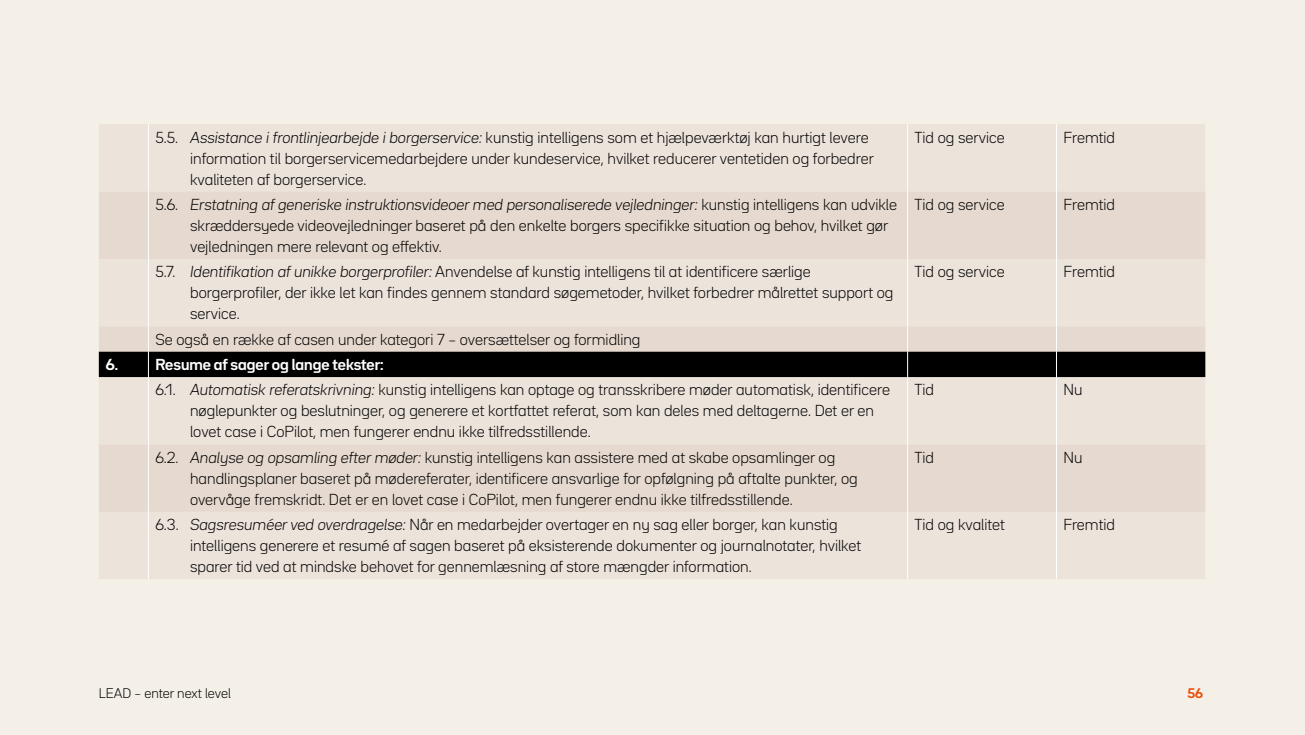
<style>
.page{position:relative;width:1305px;height:735px;background:#fff}
.page>*{position:absolute;margin:0;border:0;box-sizing:border-box;transform-origin:0 0}
.t1{font:300 14px/21px "Bw Seido Raw";color:#000}
.t2{font:700 14px "Bw Seido Raw";color:#fff}
.t3{font:300 12.25px "Bw Seido Raw";color:#000}
.t4{font:700 12.25px "Bw Seido Raw";color:#e94d0a}
.s1{font-style:italic}
.s2{font-weight:700;color:#fff}
</style>
<div class="page">
<div style="left:0;top:0;width:1305px;height:734px;background:#f4f0e8"></div>
<div style="left:99px;top:124px;width:1106px;height:455px;background:#ece3db"></div>
<div style="left:99px;top:191px;width:1106px;height:320px;background:#eae1d7"></div>
<hr style="left:148px;top:124px;width:1px;height:67px;background:#fff">
<hr style="left:907px;top:124px;width:1px;height:67px;background:#fff">
<hr style="left:1056px;top:124px;width:1px;height:67px;background:#fff">
<hr style="left:148px;top:191px;width:1px;height:68px;background:#fff">
<hr style="left:907px;top:191px;width:1px;height:68px;background:#fff">
<hr style="left:1056px;top:191px;width:1px;height:68px;background:#fff">
<hr style="left:148px;top:259px;width:1px;height:67px;background:#fff">
<hr style="left:907px;top:259px;width:1px;height:67px;background:#fff">
<hr style="left:1056px;top:259px;width:1px;height:67px;background:#fff">
<svg style="left:99px;top:326px;width:1106px;height:51px;background:#746e69"></svg>
<hr style="left:148px;top:377px;width:1px;height:67px;background:#fff">
<hr style="left:907px;top:377px;width:1px;height:67px;background:#fff">
<hr style="left:1056px;top:377px;width:1px;height:67px;background:#fff">
<hr style="left:148px;top:444px;width:1px;height:67px;background:#fff">
<hr style="left:907px;top:444px;width:1px;height:67px;background:#fff">
<hr style="left:1056px;top:444px;width:1px;height:67px;background:#fff">
<hr style="left:148px;top:511px;width:1px;height:68px;background:#fff">
<hr style="left:907px;top:511px;width:1px;height:68px;background:#fff">
<hr style="left:1056px;top:511px;width:1px;height:68px;background:#fff">
<p class="t1" style="left:190px;top:126px;width:685px;text-indent:-35px">5.5. <span class="s1">Assistance i frontlinjearbejde i borgerservice:</span> kunstig intelligens som et hjælpeværktøj kan hurtigt levere information til borgerservicemedarbejdere under kundeservice, hvilket reducerer ventetiden og forbedrer kvaliteten af borgerservice.</p>
<p class="t1" style="left:914px;top:126px;width:92px">Tid og service</p>
<p class="t1" style="left:1063px;top:126px;width:53px">Fremtid</p>
<p class="t1" style="left:190px;top:194px;width:708px;text-indent:-35px">5.6. <span class="s1">Erstatning af generiske instruktionsvideoer med personaliserede vejledninger:</span> kunstig intelligens kan udvikle skræddersyede videovejledninger baseret på den enkelte borgers specifikke situation og behov, hvilket gør vejledningen mere relevant og effektiv.</p>
<p class="t1" style="left:914px;top:194px;width:92px">Tid og service</p>
<p class="t1" style="left:1063px;top:194px;width:53px">Fremtid</p>
<p class="t1" style="left:190px;top:261px;width:705px;text-indent:-35px">5.7. <span class="s1">Identifikation af unikke borgerprofiler:</span> Anvendelse af kunstig intelligens til at identificere særlige borgerprofiler, der ikke let kan findes gennem standard søgemetoder, hvilket forbedrer målrettet support og service.</p>
<p class="t1" style="left:914px;top:261px;width:92px">Tid og service</p>
<p class="t1" style="left:1063px;top:261px;width:53px">Fremtid</p>
<p class="t1" style="left:155px;top:328px;width:486px">Se også en række af casen under kategori 7 – oversættelser og formidling</p>
<p class="t2" style="left:106px;top:355px;width:14px">6.</p>
<p class="t1" style="left:155px;top:351px;width:736px;line-height:25.4px"><span class="s2">Resume af sager og lange tekster:<br></span>6.1. <span class="s1">Automatisk referatskrivning:</span> kunstig intelligens kan optage og transskribere møder automatisk, identificere</p>
<p class="t1" style="left:190px;top:400px;width:685px">nøglepunkter og beslutninger, og generere et kortfattet referat, som kan deles med deltagerne. Det er en lovet case i CoPilot, men fungerer endnu ikke tilfredsstillende.</p>
<p class="t1" style="left:914px;top:379px;width:21px">Tid</p>
<p class="t1" style="left:1063px;top:379px;width:21px">Nu</p>
<p class="t1" style="left:190px;top:446px;width:669px;text-indent:-35px">6.2. <span class="s1">Analyse og opsamling efter møder:</span> kunstig intelligens kan assistere med at skabe opsamlinger og handlingsplaner baseret på mødereferater, identificere ansvarlige for opfølgning på aftalte punkter, og overvåge fremskridt. Det er en lovet case i CoPilot, men fungerer endnu ikke tilfredsstillende.</p>
<p class="t1" style="left:914px;top:446px;width:21px">Tid</p>
<p class="t1" style="left:1063px;top:446px;width:21px">Nu</p>
<p class="t1" style="left:190px;top:514px;width:673px;text-indent:-35px">6.3. <span class="s1">Sagsresuméer ved overdragelse:</span> Når en medarbejder overtager en ny sag eller borger, kan kunstig intelligens generere et resumé af sagen baseret på eksisterende dokumenter og journalnotater, hvilket sparer tid ved at mindske behovet for gennemlæsning af store mængder information.</p>
<p class="t1" style="left:914px;top:514px;width:92px">Tid og kvalitet</p>
<p class="t1" style="left:1063px;top:514px;width:53px">Fremtid</p>
<p class="t3" style="left:99px;top:684px;width:134px">LEAD – enter next level</p>
<p class="t4" style="left:1187px;top:684px;width:17px">56</p>
</div>
